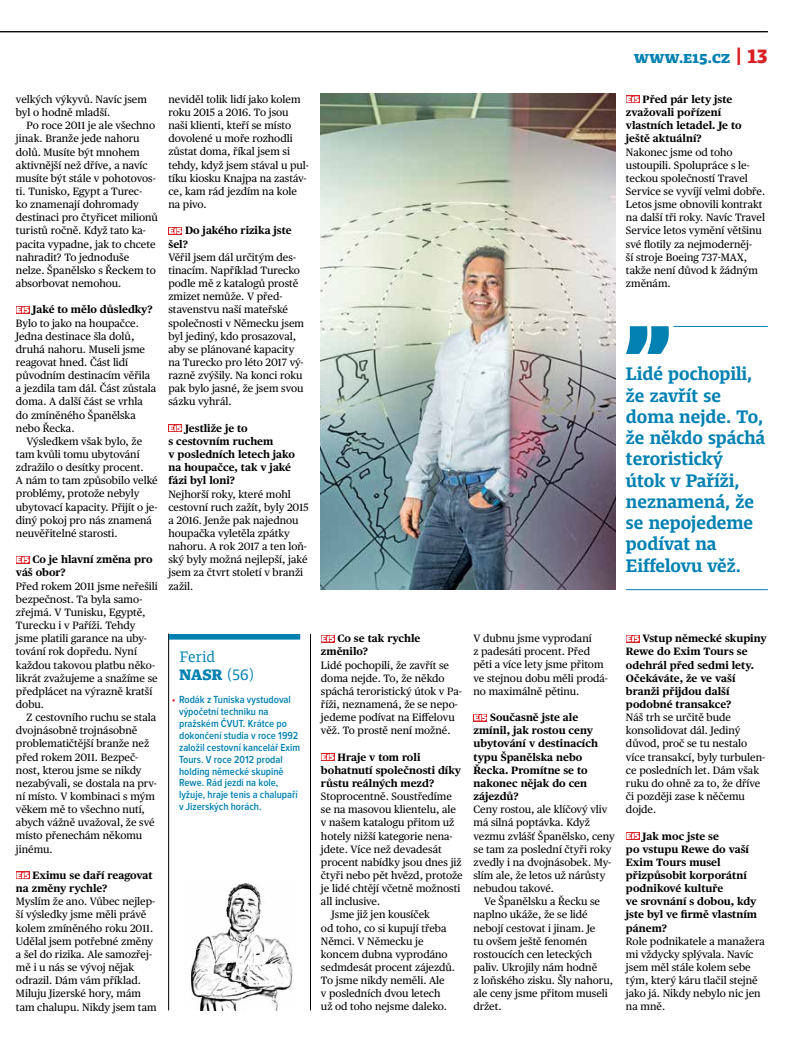
<style>
.page{position:relative;width:798px;height:1053px;background:#fff}
.page>*{position:absolute;margin:0;border:0;box-sizing:border-box;transform-origin:0 0}
.t1{font:700 18.75px/21.2px "Harrison Serif Pro";color:#0081b2}
.t2{font:15.62px/18.8px "Harrison Serif Pro";letter-spacing:.01em;color:#0081b2}
.t3{font:900 15.62px "Harrison Serif Pro";letter-spacing:.02em;color:#0081b2;scale:.96 1}
.t4{font:10.62px/13.1px "Publico Text";color:#000}
.t5{font:700 10.62px/13.1px "Publico Text";color:#000}
.t6{font:600 10.62px/11.9px "Proxima Nova Cond";color:#0081b2}
.s1{font-size:20px;color:#d81f26}
.s2{font-weight:900}
.s3{color:#d81f26}
</style>
<div class="page">
<img style="left:321px;top:94px;width:294px;height:495px">
<svg style="left:16px;top:306px;width:14px;height:7px"></svg>
<svg style="left:16px;top:556px;width:14px;height:7px"></svg>
<svg style="left:16px;top:871px;width:14px;height:7px"></svg>
<svg style="left:168px;top:227px;width:14px;height:7px"></svg>
<svg style="left:168px;top:424px;width:14px;height:8px"></svg>
<img style="left:190px;top:882px;width:103px;height:128px">
<hr style="left:168px;top:633px;width:1px;height:377px;background:#000">
<hr style="left:310px;top:634px;width:1px;height:376px;background:#000">
<div style="left:169px;top:634px;width:131px;height:5px;background:#0081b2"></div>
<hr style="left:0;top:31px;width:767px;height:1px;background:#000">
<svg style="left:321px;top:635px;width:13px;height:7px"></svg>
<svg style="left:321px;top:753px;width:13px;height:7px"></svg>
<svg style="left:473px;top:714px;width:14px;height:7px"></svg>
<svg style="left:626px;top:96px;width:13px;height:7px"></svg>
<svg style="left:626px;top:635px;width:13px;height:7px"></svg>
<svg style="left:626px;top:832px;width:13px;height:7px"></svg>
<hr style="left:673px;top:326px;width:94px;height:1px;background:#0081b2">
<hr style="left:625px;top:589px;width:142px;height:1px;background:#0081b2">
<svg style="left:626px;top:326px;width:42px;height:28px"></svg>
<h2 class="t3" style="left:633px;top:46px;width:141px">www.e15.cz <span class="s1">| 13</span></h2>
<p class="t4" style="left:16px;top:92px;width:132px">velkých výkyvů. Navíc jsem byl o hodně mladší.</p>
<p class="t4" style="left:16px;top:118px;width:143px;text-indent:11px">Po roce 2011 je ale všechno jinak. Branže jede nahoru dolů. Musíte být mnohem aktivnější než dříve, a navíc musíte být stále v pohotovos&shy;ti. Tunisko, Egypt a Turec-<br>ko znamenají dohromady destinaci pro čtyřicet milionů turistů ročně. Když tato ka&shy;pacita vypadne, jak to chcete nahradit? To jednoduše nelze. Španělsko s Řeckem to absorbovat nemohou.</p>
<p class="t5" style="left:32px;top:302px;width:122px">Jaké to mělo důsledky?</p>
<p class="t4" style="left:16px;top:315px;width:142px">Bylo to jako na houpačce.<br>Jedna destinace šla dolů, druhá nahoru. Museli jsme reagovat hned. Část lidí původním destinacím věřila a jezdila tam dál. Část zůstala doma. A další část se vrhla do zmíněného Španělska nebo Řecka.</p>
<p class="t4" style="left:16px;top:434px;width:143px;text-indent:11px">Výsledkem však bylo, že tam kvůli tomu ubytování zdražilo o desítky procent.<br>A nám to tam způsobilo velké problémy, protože nebyly ubytovací kapacity. Přijít o je&shy;diný pokoj pro nás znamená neuvěřitelné starosti.</p>
<p class="t5" style="left:16px;top:552px;width:138px;text-indent:17px">Co je hlavní změna pro váš obor?</p>
<p class="t4" style="left:16px;top:578px;width:143px">Před rokem 2011 jsme neřešili bezpečnost. Ta byla samo&shy;zřejmá. V Tunisku, Egyptě,<br>Turecku i v Paříži. Tehdy jsme platili garance na uby&shy;tování rok dopředu. Nyní každou takovou platbu něko&shy;likrát zvažujeme a snažíme se předplácet na výrazně kratší dobu.</p>
<p class="t4" style="left:16px;top:710px;width:142px;text-indent:11px">Z cestovního ruchu se stala dvojnásobně trojnásobně problematičtější branže než před rokem 2011. Bezpeč&shy;nost, kterou jsme se nikdy nezabývali, se dostala na prv&shy;ní místo. V kombinaci s mým věkem mě to všechno nutí, abych vážně uvažoval, že své místo přenechám někomu jinému.</p>
<p class="t5" style="left:16px;top:867px;width:138px;text-indent:17px">Eximu se daří reagovat na změny rychle?</p>
<p class="t4" style="left:16px;top:894px;width:142px">Myslím že ano. Vůbec nejlep&shy;ší výsledky jsme měli právě kolem zmíněného roku 2011.<br>Udělal jsem potřebné změny a šel do rizika. Ale samozřej&shy;mě i u nás se vývoj nějak odrazil. Dám vám příklad.<br>Miluju Jizerské hory, mám tam chalupu. Nikdy jsem tam</p>
<p class="t4" style="left:168px;top:92px;width:142px">neviděl tolik lidí jako kolem roku 2015 a 2016. To jsou naši klienti, kteří se místo dovolené u moře rozhodli zůstat doma, říkal jsem si tehdy, když jsem stával u pul&shy;tíku kiosku Knajpa na zastáv&shy;ce, kam rád jezdím na kole na pivo.</p>
<p class="t5" style="left:168px;top:223px;width:125px;text-indent:17px">Do jakého rizika jste šel?</p>
<p class="t4" style="left:168px;top:250px;width:137px">Věřil jsem dál určitým des&shy;tinacím. Například Turecko podle mě z katalogů prostě zmizet nemůže. V před&shy;stavenstvu naší mateřské společnosti v Německu jsem byl jediný, kdo prosazoval, aby se plánované kapacity na Turecko pro léto 2017 vý&shy;razně zvýšily. Na konci roku pak bylo jasné, že jsem svou sázku vyhrál.</p>
<p class="t5" style="left:168px;top:420px;width:128px;text-indent:17px">Jestliže je to<br>s cestovním ruchem<br>v posledních letech jako na houpačce, tak v jaké fázi byl loni?</p>
<p class="t4" style="left:168px;top:486px;width:142px">Nejhorší roky, které mohl cestovní ruch zažít, byly 2015 a 2016. Jenže pak najednou houpačka vyletěla zpátky nahoru. A rok 2017 a ten loň&shy;ský byly možná nejlepší, jaké jsem za čtvrt století v branži zažil.</p>
<h2 class="t2" style="left:179px;top:645px;width:76px">Ferid<br><span class="s2">NASR</span> (56)</h2>
<p class="t6" style="left:179px;top:694px;width:122px;text-indent:-7px"><span class="s3">•</span> Rodák z Tuniska vystudoval výpočetní techniku na pražském ČVUT. Krátce po dokončení studia v roce 1992 založil cestovní kancelář Exim<br>Tours. V roce 2012 prodal holding německé skupině<br>Rewe. Rád jezdí na kole, lyžuje, hraje tenis a chalupaří v Jizerských horách.</p>
<p class="t5" style="left:625px;top:92px;width:117px;text-indent:17px">Před pár lety jste zvažovali pořízení vlastních letadel. Je to ještě aktuální?</p>
<p class="t4" style="left:625px;top:145px;width:141px">Nakonec jsme od toho ustoupili. Spolupráce s le&shy;teckou společností Travel<br>Service se vyvíjí velmi dobře.<br>Letos jsme obnovili kontrakt na další tři roky. Navíc Travel<br>Service letos vymění většinu své flotily za nejmoderněj-<br>ší stroje Boeing 737-MAX, takže není důvod k žádným změnám.</p>
<h1 class="t1" style="left:625px;top:362px;width:141px">Lidé pochopili, že zavřít se doma nejde. To, že někdo spáchá teroristický útok v Paříži, neznamená, že se nepojedeme podívat na<br>Eiffelovu věž.</h1>
<p class="t5" style="left:321px;top:631px;width:101px;text-indent:17px">Co se tak rychle změnilo?</p>
<p class="t4" style="left:321px;top:657px;width:142px">Lidé pochopili, že zavřít se doma nejde. To, že někdo spáchá teroristický útok v Pa&shy;říži, neznamená, že se nepo&shy;jedeme podívat na Eiffelovu věž. To prostě není možné.</p>
<p class="t5" style="left:321px;top:749px;width:141px;text-indent:17px">Hraje v tom roli bohatnutí společnosti díky růstu reálných mezd?</p>
<p class="t4" style="left:321px;top:789px;width:132px">Stoprocentně. Soustředíme</p>
<p class="t4" style="left:321px;top:802px;width:136px">se na masovou klientelu, ale</p>
<p class="t4" style="left:321px;top:815px;width:135px">v našem katalogu přitom už</p>
<p class="t4" style="left:321px;top:828px;width:133px">hotely nižší kategorie nena-</p>
<p class="t4" style="left:321px;top:841px;width:122px">jdete. Více než devadesát</p>
<p class="t4" style="left:321px;top:854px;width:142px">procent nabídky jsou dnes již</p>
<p class="t4" style="left:321px;top:868px;width:143px">čtyři nebo pět hvězd, protože</p>
<p class="t4" style="left:321px;top:881px;width:141px">je lidé chtějí včetně možnosti</p>
<p class="t4" style="left:321px;top:894px;width:61px">all inclusive.</p>
<p class="t4" style="left:331px;top:907px;width:100px">Jsme již jen kousíček</p>
<p class="t4" style="left:321px;top:920px;width:127px">od toho, co si kupují třeba</p>
<p class="t4" style="left:321px;top:933px;width:104px">Němci. V Německu je</p>
<p class="t4" style="left:321px;top:946px;width:128px">koncem dubna vyprodáno</p>
<p class="t4" style="left:321px;top:960px;width:135px">sedmdesát procent zájezdů.</p>
<p class="t4" style="left:321px;top:973px;width:125px">To jsme nikdy neměli. Ale</p>
<p class="t4" style="left:321px;top:986px;width:121px">v posledních dvou letech</p>
<p class="t4" style="left:321px;top:999px;width:127px">už od toho nejsme daleko.</p>
<p class="t4" style="left:473px;top:631px;width:136px">V dubnu jsme vyprodaní<br>z padesáti procent. Před pěti a více lety jsme přitom ve stejnou dobu měli prodá&shy;no maximálně pětinu.</p>
<p class="t5" style="left:473px;top:710px;width:126px;text-indent:17px">Současně jste ale zmínil, jak rostou ceny ubytování v destinacích typu Španělska nebo<br>Řecka. Promítne se to nakonec nějak do cen zájezdů?</p>
<p class="t4" style="left:473px;top:802px;width:143px">Ceny rostou, ale klíčový vliv má silná poptávka. Když vezmu zvlášť Španělsko, ceny se tam za poslední čtyři roky zvedly i na dvojnásobek. My&shy;slím ale, že letos už nárůsty nebudou takové.</p>
<p class="t4" style="left:473px;top:894px;width:141px;text-indent:11px">Ve Španělsku a Řecku se naplno ukáže, že se lidé nebojí cestovat i jinam. Je<br>tu ovšem ještě fenomén rostoucích cen leteckých paliv. Ukrojily nám hodně<br>z loňského zisku. Šly nahoru, ale ceny jsme přitom museli držet.</p>
<p class="t5" style="left:625px;top:631px;width:142px;text-indent:17px">Vstup německé skupiny<br>Rewe do Exim Tours se odehrál před sedmi lety.<br>Očekáváte, že ve vaší branži přijdou další podobné transakce?</p>
<p class="t4" style="left:625px;top:710px;width:141px">Náš trh se určitě bude konsolidovat dál. Jediný důvod, proč se tu nestalo více transakcí, byly turbulen&shy;ce posledních let. Dám však ruku do ohně za to, že dříve či později zase k něčemu dojde.</p>
<p class="t5" style="left:625px;top:828px;width:133px;text-indent:17px">Jak moc jste se<br>po vstupu Rewe do vaší<br>Exim Tours musel přizpůsobit korporátní podnikové kultuře<br>ve srovnání s dobou, kdy jste byl ve firmě vlastním pánem?</p>
<p class="t4" style="left:625px;top:933px;width:140px">Role podnikatele a manažera mi vždycky splývala. Navíc jsem měl stále kolem sebe tým, který káru tlačil stejně jako já. Nikdy nebylo nic jen na mně.</p>
</div>
